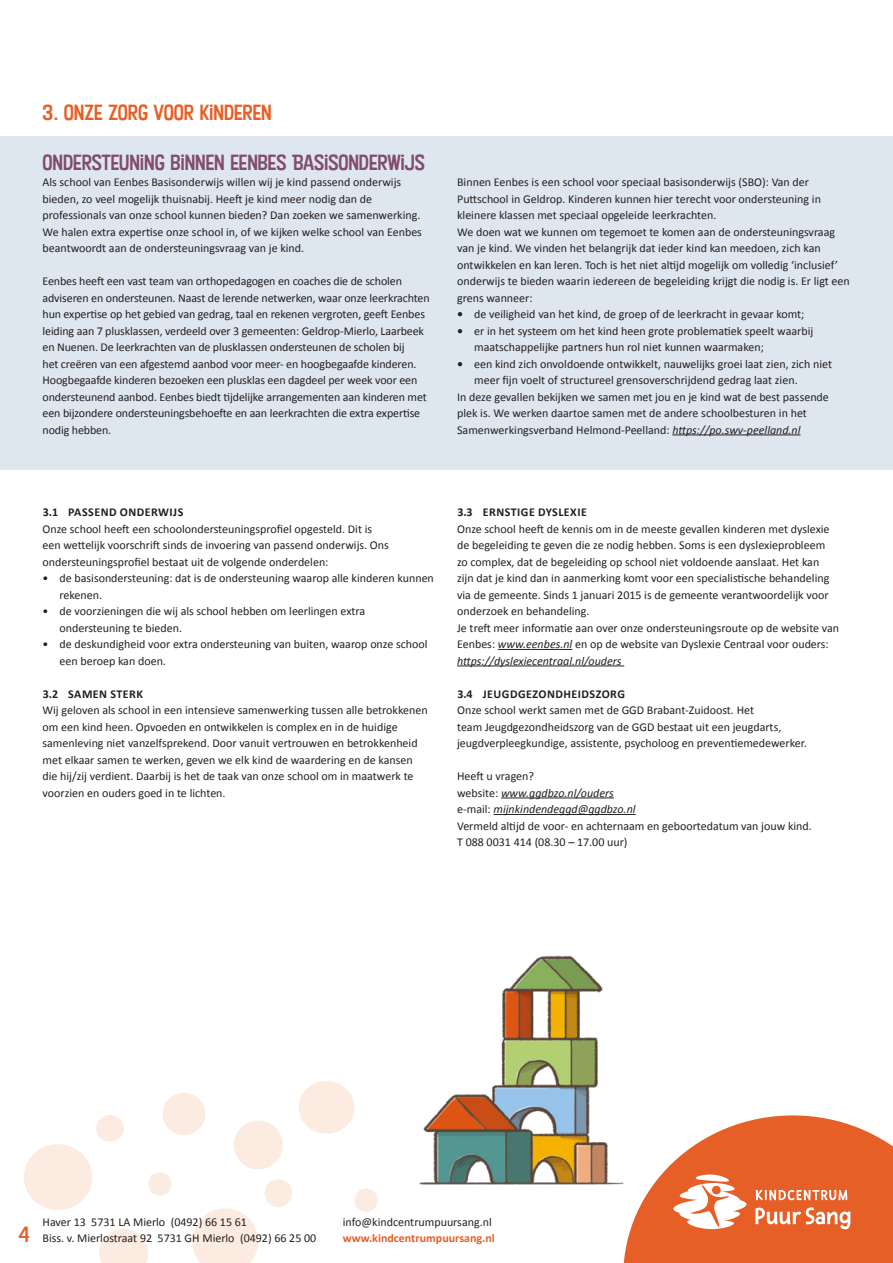
<style>
.page{position:relative;width:893px;height:1263px;background:#fff}
.page>*{position:absolute;margin:0;border:0;box-sizing:border-box;transform-origin:0 0}
.Kop_bestuur{font:21px "Kon Tiki JF Aloha";color:#814c6e}
.Paginacijfer{font:21px "Kon Tiki JF Aloha";color:#e65f26}
.Bestuur_brood_links{font:12px/16.5px "Calibri";letter-spacing:-.005em;color:#231f20}
.Brood{font:12px/16.5px "Calibri";color:#231f20}
.Bestuur_brood_rechts{font:12px/16.5px "Calibri";color:#231f20}
.t1{font:700 12px "Calibri";letter-spacing:.04em;color:#231f20}
.Brood-2{font:italic 12px "Calibri";color:#231f20}
.t2{font:700 12px "Calibri";color:#e65f26}
.s1{font-weight:700}
.s2{font-style:italic}
.s3{font-style:normal}
</style>
<div class="page">
<svg style="left:99px;top:1228px;width:49px;height:35px"></svg>
<div style="left:148px;top:1172px;width:24px;height:24px;background:#fbebe0;border-radius:50%"></div>
<div style="left:96px;top:1115px;width:28px;height:26px;background:#fbebe0;border-radius:50%"></div>
<div style="left:163px;top:1093px;width:42px;height:42px;background:#fbebe0;border-radius:50%"></div>
<div style="left:24px;top:1144px;width:68px;height:66px;background:#fbebe0;border-radius:50%"></div>
<div style="left:299px;top:1081px;width:55px;height:53px;background:#fbebe0;border-radius:50%"></div>
<div style="left:265px;top:1179px;width:27px;height:28px;background:#fbebe0;border-radius:50%"></div>
<svg style="left:192px;top:1208px;width:66px;height:55px"></svg>
<div style="left:234px;top:1120px;width:49px;height:49px;background:#fbebe0;border-radius:50%"></div>
<div style="left:354px;top:1188px;width:24px;height:24px;background:#fbebe0;border-radius:50%"></div>
<svg style="left:623px;top:1115px;width:270px;height:148px"></svg>
<div style="left:0;top:137px;width:893px;height:55px;background:#dee7ef"></div>
<div style="left:0;top:173px;width:444px;height:99px;background:#dee7ef"></div>
<div style="left:0;top:272px;width:444px;height:182px;background:#dee7ef"></div>
<div style="left:0;top:437px;width:444px;height:33px;background:#dee7ef"></div>
<div style="left:440px;top:173px;width:453px;height:66px;background:#dee7ef"></div>
<div style="left:440px;top:222px;width:453px;height:100px;background:#dee7ef"></div>
<div style="left:444px;top:321px;width:449px;height:50px;background:#dee7ef"></div>
<div style="left:444px;top:354px;width:449px;height:50px;background:#dee7ef"></div>
<div style="left:440px;top:387px;width:453px;height:67px;background:#dee7ef"></div>
<hr style="left:672px;top:434px;width:128px;height:1px;background:#231f20">
<div style="left:440px;top:437px;width:453px;height:33px;background:#dee7ef"></div>
<hr style="left:498px;top:649px;width:74px;height:1px;background:#231f20">
<hr style="left:457px;top:665px;width:167px;height:1px;background:#231f20">
<hr style="left:501px;top:797px;width:113px;height:1px;background:#231f20">
<hr style="left:493px;top:814px;width:143px;height:1px;background:#231f20">
<img style="left:419px;top:955px;width:222px;height:241px">
<p class="Paginacijfer" style="left:43px;top:99px;width:231px">3. ONZE ZORG VOOR KINDEREN</p>
<p class="Kop_bestuur" style="left:43px;top:149px;width:384px">ONDERSTEUNING BINNEN EENBES BASISONDERWIJS</p>
<p class="Bestuur_brood_links" style="left:43px;top:173px;width:381px">Als school van Eenbes Basisonderwijs willen wij je kind passend onderwijs bieden, zo veel mogelijk thuisnabij. Heeft je kind meer nodig dan de professionals van onze school kunnen bieden? Dan zoeken we samenwerking.<br>We halen extra expertise onze school in, of we kijken welke school van Eenbes beantwoordt aan de ondersteuningsvraag van je kind.</p>
<p class="Bestuur_brood_links" style="left:43px;top:272px;width:389px">Eenbes heeft een vast team van orthopedagogen en coaches die de scholen adviseren en ondersteunen. Naast de lerende netwerken, waar onze leerkrachten hun expertise op het gebied van gedrag, taal en rekenen vergroten, geeft Eenbes leiding aan 7 plusklassen, verdeeld over 3 gemeenten: Geldrop-Mierlo, Laarbeek en Nuenen. De leerkrachten van de plusklassen ondersteunen de scholen bij<br>het creëren van een afgestemd aanbod voor meer- en hoogbegaafde kinderen.<br>Hoogbegaafde kinderen bezoeken een plusklas een dagdeel per week voor een ondersteunend aanbod. Eenbes biedt tijdelijke arrangementen aan kinderen met een bijzondere ondersteuningsbehoefte en aan leerkrachten die extra expertise nodig hebben.</p>
<p class="Bestuur_brood_rechts" style="left:457px;top:173px;width:365px">Binnen Eenbes is een school voor speciaal basisonderwijs (SBO): Van der<br>Puttschool in Geldrop. Kinderen kunnen hier terecht voor ondersteuning in kleinere klassen met speciaal opgeleide leerkrachten.</p>
<p class="Bestuur_brood_rechts" style="left:457px;top:223px;width:394px">We doen wat we kunnen om tegemoet te komen aan de ondersteuningsvraag van je kind. We vinden het belangrijk dat ieder kind kan meedoen, zich kan ontwikkelen en kan leren. Toch is het niet altijd mogelijk om volledig ‘inclusief’ onderwijs te bieden waarin iedereen de begeleiding krijgt die nodig is. Er ligt een grens wanneer:</p>
<p class="Bestuur_brood_links" style="left:457px;top:305px;width:349px"><span class="s1">•</span> de veiligheid van het kind, de groep of de leerkracht in gevaar komt;</p>
<p class="Bestuur_brood_links" style="left:474px;top:322px;width:341px;text-indent:-17px"><span class="s1">•</span> er in het systeem om het kind heen grote problematiek speelt waarbij maatschappelijke partners hun rol niet kunnen waarmaken;</p>
<p class="Bestuur_brood_links" style="left:474px;top:355px;width:359px;text-indent:-17px"><span class="s1">•</span> een kind zich onvoldoende ontwikkelt, nauwelijks groei laat zien, zich niet meer fijn voelt of structureel grensoverschrijdend gedrag laat zien.</p>
<p class="Bestuur_brood_rechts" style="left:457px;top:388px;width:373px">In deze gevallen bekijken we samen met jou en je kind wat de best passende plek is. We werken daartoe samen met de andere schoolbesturen in het<br>Samenwerkingsverband Helmond-Peelland: <span class="s2">https://po.swv-peelland.nl</span></p>
<p class="t1" style="left:43px;top:504px;width:142px">3.1 PASSEND ONDERWIJS</p>
<p class="Brood" style="left:43px;top:520px;width:348px">Onze school heeft een schoolondersteuningsprofiel opgesteld. Dit is een wettelijk voorschrift sinds de invoering van passend onderwijs. Ons ondersteuningsprofiel bestaat uit de volgende onderdelen:</p>
<p class="Bestuur_brood_links" style="left:60px;top:569px;width:376px;text-indent:-17px">• de basisondersteuning: dat is de ondersteuning waarop alle kinderen kunnen rekenen.</p>
<p class="Bestuur_brood_links" style="left:60px;top:602px;width:307px;text-indent:-17px">• de voorzieningen die wij als school hebben om leerlingen extra ondersteuning te bieden.</p>
<p class="Bestuur_brood_links" style="left:60px;top:635px;width:370px;text-indent:-17px">• de deskundigheid voor extra ondersteuning van buiten, waarop onze school een beroep kan doen.</p>
<p class="t1" style="left:43px;top:685px;width:102px">3.2 SAMEN STERK</p>
<p class="Brood" style="left:43px;top:701px;width:387px">Wij geloven als school in een intensieve samenwerking tussen alle betrokkenen om een kind heen. Opvoeden en ontwikkelen is complex en in de huidige samenleving niet vanzelfsprekend. Door vanuit vertrouwen en betrokkenheid met elkaar samen te werken, geven we elk kind de waardering en de kansen die hij/zij verdient. Daarbij is het de taak van onze school om in maatwerk te voorzien en ouders goed in te lichten.</p>
<p class="t1" style="left:457px;top:504px;width:131px">3.3 ERNSTIGE DYSLEXIE</p>
<p class="Brood" style="left:457px;top:520px;width:374px">Onze school heeft de kennis om in de meeste gevallen kinderen met dyslexie de begeleiding te geven die ze nodig hebben. Soms is een dyslexieprobleem zo complex, dat de begeleiding op school niet voldoende aanslaat. Het kan zijn dat je kind dan in aanmerking komt voor een specialistische behandeling via de gemeente. Sinds 1 januari 2015 is de gemeente verantwoordelijk voor onderzoek en behandeling.</p>
<p class="Brood" style="left:457px;top:619px;width:384px">Je treft meer informatie aan over onze ondersteuningsroute op de website van<br>Eenbes: <span class="s2">www.eenbes.nl</span> en op de website van Dyslexie Centraal voor ouders: <span class="s2">https://dyslexiecentraal.nl/ouders</span></p>
<p class="t1" style="left:457px;top:685px;width:169px">3.4 JEUGDGEZONDHEIDSZORG</p>
<p class="Brood" style="left:457px;top:701px;width:351px">Onze school werkt samen met de GGD Brabant-Zuidoost. Het<br>team Jeugdgezondheidszorg van de GGD bestaat uit een jeugdarts, jeugdverpleegkundige, assistente, psycholoog en preventiemedewerker.</p>
<p class="Brood" style="left:457px;top:767px;width:78px">Heeft u vragen?</p>
<p class="Brood-2" style="left:457px;top:784px;width:158px"><span class="s3">website:</span> www.ggdbzo.nl/ouders</p>
<p class="Brood-2" style="left:457px;top:801px;width:180px"><span class="s3">e-mail:</span> mijnkindendeggd@ggdbzo.nl</p>
<p class="Brood" style="left:457px;top:817px;width:356px">Vermeld altijd de voor- en achternaam en geboortedatum van jouw kind.</p>
<p class="Brood" style="left:457px;top:833px;width:172px">T 088 0031 414 (08.30 – 17.00 uur)</p>
<p class="Paginacijfer" style="left:19px;top:1221px;width:13px">4</p>
<p class="Bestuur_brood_links" style="left:43px;top:1213px;width:275px">Haver 13 5731 LA Mierlo (0492) 66 15 61<br>Biss. v. Mierlostraat 92 5731 GH Mierlo (0492) 66 25 00</p>
<p class="Bestuur_brood_links" style="left:343px;top:1213px;width:150px">info@kindcentrumpuursang.nl</p>
<p class="t2" style="left:343px;top:1230px;width:153px">www.kindcentrumpuursang.nl</p>
</div>
